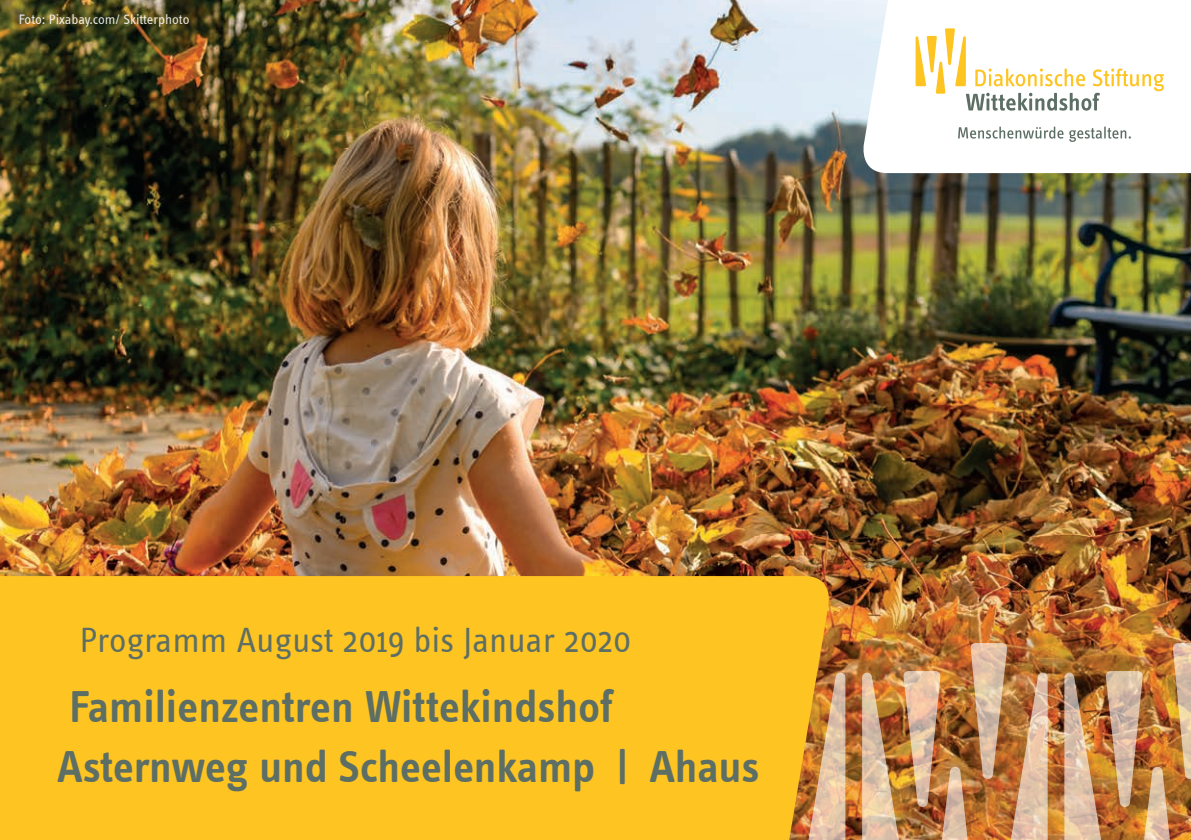
<style>
.page{position:relative;width:1191px;height:840px;background:#fff}
.page>*{position:absolute;margin:0;border:0;box-sizing:border-box;transform-origin:0 0}
.t1{font:600 46px/60px "Info Text";letter-spacing:-.005em;color:#5d6e65}
.t2{font:36px "Info Text";letter-spacing:-.005em;color:#5d6e65}
.t3{font:14px "Info Text";color:#fff}
</style>
<div class="page">
<img style="left:0;top:0;width:1191px;height:839px">
<svg style="left:833px;top:642px;width:12px;height:197px;background:#d2ae91"></svg>
<img style="left:862px;top:642px;width:185px;height:197px">
<img style="left:1064px;top:642px;width:127px;height:197px">
<svg style="left:859px;top:0;width:332px;height:173px"></svg>
<div style="left:0;top:575px;width:833px;height:264px;background:#fec422"></div>
<svg style="left:915px;top:28px;width:248px;height:83px"></svg>
<svg style="left:958px;top:126px;width:105px;height:12px"></svg>
<svg style="left:1069px;top:126px;width:61px;height:16px"></svg>
<p class="t3" style="left:18px;top:12px;width:173px">Foto: Pixabay.com/ Skitterphoto</p>
<p class="t2" style="left:80px;top:620px;width:553px">Programm August 2019 bis Januar 2020</p>
<p class="t1" style="left:57px;top:676px;width:704px">Familienzentren Wittekindshof<br>Asternweg und Scheelenkamp | Ahaus</p>
</div>
